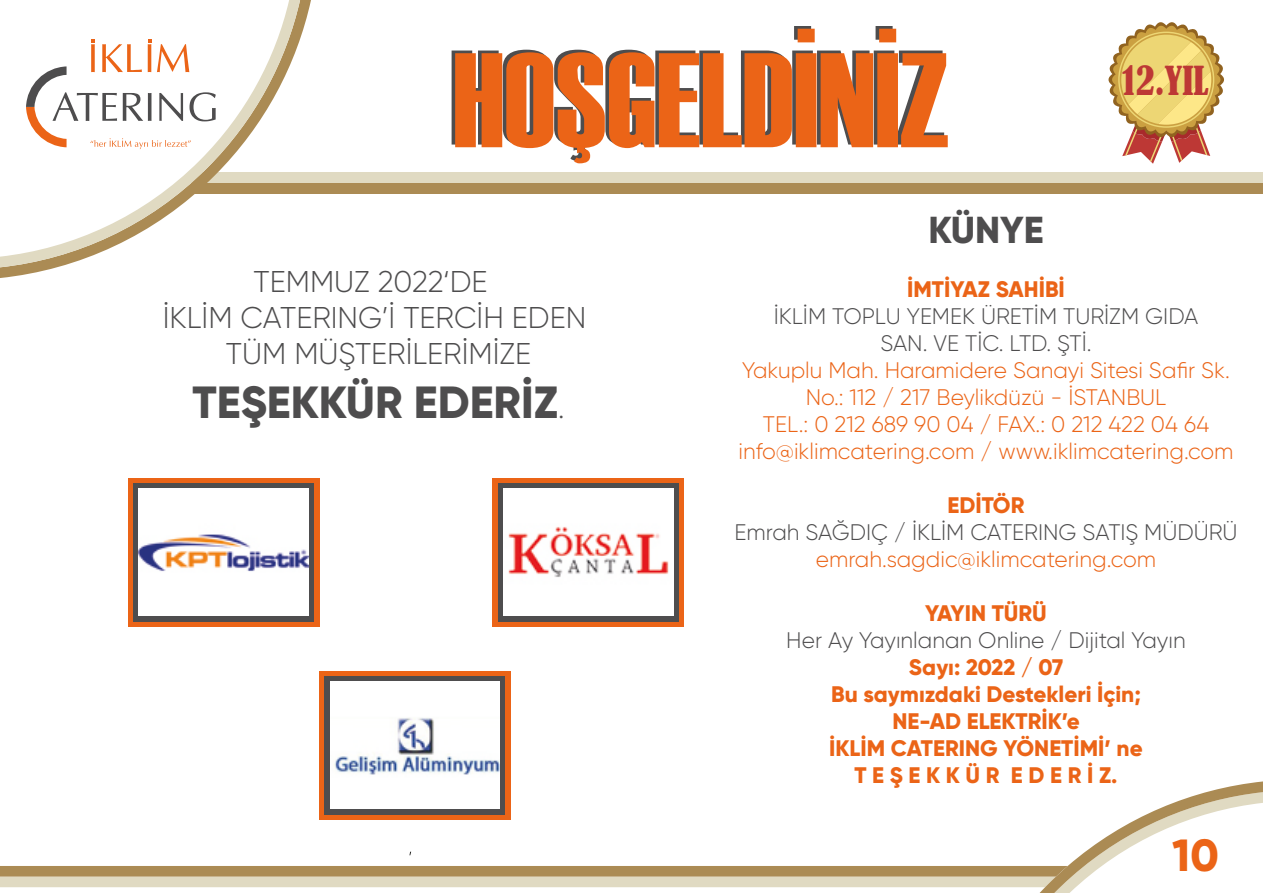
<style>
.page{position:relative;width:1263px;height:893px;background:#fff}
.page>*{position:absolute;margin:0;border:0;box-sizing:border-box;transform-origin:0 0}
.t1{font:800 45px "Gilroy";color:#4e4d4e}
.t2{font:800 45px "Gilroy";color:#eb6417}
.t3{font:condensed 37.5px "Bernard";color:#bd3835}
.t4{font:800 37.5px "Gilroy";color:#4e4d4e}
.t5{font:300 30px/36px "Gilroy";color:#4e4d4e;text-align:center}
.t6{font:300 22.5px/27px "Gilroy";color:#eb6417;text-align:center}
.t7{font:800 22.5px/27px "Gilroy";color:#eb6417;text-align:center}
.t8{font:300 22.5px/27px "Gilroy";color:#4e4d4e;text-align:center}
.s1{font-weight:300;font-size:30px}
</style>
<div class="page">
<svg style="left:0;top:781px;width:1263px;height:112px"></svg>
<div style="left:191px;top:172px;width:1072px;height:11px;background:#e0dac2"></div>
<div style="left:191px;top:183px;width:1072px;height:11px;background:#ab8b54"></div>
<svg style="left:0;top:0;width:311px;height:278px"></svg>
<svg style="left:0;top:0;width:300px;height:267px"></svg>
<svg style="left:452px;top:26px;width:496px;height:137px"></svg>
<svg style="left:0;top:39px;width:251px;height:218px"></svg>
<svg style="left:1108px;top:22px;width:116px;height:142px"></svg>
<div style="left:319px;top:671px;width:192px;height:148px;background:#eb6417"></div>
<div style="left:325px;top:676px;width:180px;height:138px;background:#4e4d4e"></div>
<div style="left:128px;top:478px;width:191px;height:148px;background:#eb6417"></div>
<div style="left:133px;top:483px;width:181px;height:138px;background:#4e4d4e"></div>
<img style="left:139px;top:488px;width:169px;height:128px">
<div style="left:493px;top:478px;width:191px;height:148px;background:#eb6417"></div>
<div style="left:498px;top:483px;width:181px;height:138px;background:#4e4d4e"></div>
<img style="left:504px;top:488px;width:169px;height:128px">
<img style="left:330px;top:681px;width:170px;height:128px">
<h3 class="t5" style="left:163px;top:263px;width:425px">TEMMUZ 2022‘DE<br>İKLİM CATERING’İ TERCİH EDEN<br>TÜM MÜŞTERİLERİMİZE</h3>
<h1 class="t1" style="left:193px;top:374px;width:373px">TEŞEKKÜR EDERİZ<span class="s1">.</span></h1>
<h2 class="t3" style="left:1122px;top:59px;width:88px">12.YIL</h2>
<h2 class="t4" style="left:928px;top:206px;width:117px">KÜNYE</h2>
<p class="t7" style="left:907px;top:276px;width:159px">İMTİYAZ SAHİBİ</p>
<p class="t8" style="left:774px;top:302px;width:426px">İKLİM TOPLU YEMEK ÜRETİM TURİZM GIDA<br>SAN. VE TİC. LTD. ŞTİ.</p>
<p class="t6" style="left:738px;top:356px;width:496px">Yakuplu Mah. Haramidere Sanayi Sitesi Safir Sk.<br>No.: 112 / 217 Beylikdüzü - İSTANBUL<br>TEL.: 0 212 689 90 04 / FAX.: 0 212 422 04 64 info@iklimcatering.com / www.iklimcatering.com</p>
<p class="t7" style="left:947px;top:492px;width:79px">EDİTÖR</p>
<p class="t8" style="left:735px;top:518px;width:504px">Emrah SAĞDIÇ / İKLİM CATERING SATIŞ MÜDÜRÜ</p>
<p class="t6" style="left:816px;top:545px;width:342px">emrah.sagdic@iklimcatering.com</p>
<p class="t7" style="left:925px;top:600px;width:123px">YAYIN TÜRÜ</p>
<p class="t8" style="left:786px;top:626px;width:401px">Her Ay Yayınlanan Online / Dijital Yayın</p>
<p class="t7" style="left:829px;top:654px;width:315px">Sayı: 2022 / 07<br>Bu saymızdaki Destekleri İçin;<br>NE-AD ELEKTRİK’e<br>İKLİM CATERING YÖNETİMİ’ ne<br>T E Ş E K K Ü R E D E R İ Z.</p>
<h1 class="t2" style="left:1172px;top:827px;width:48px">10</h1>
</div>
